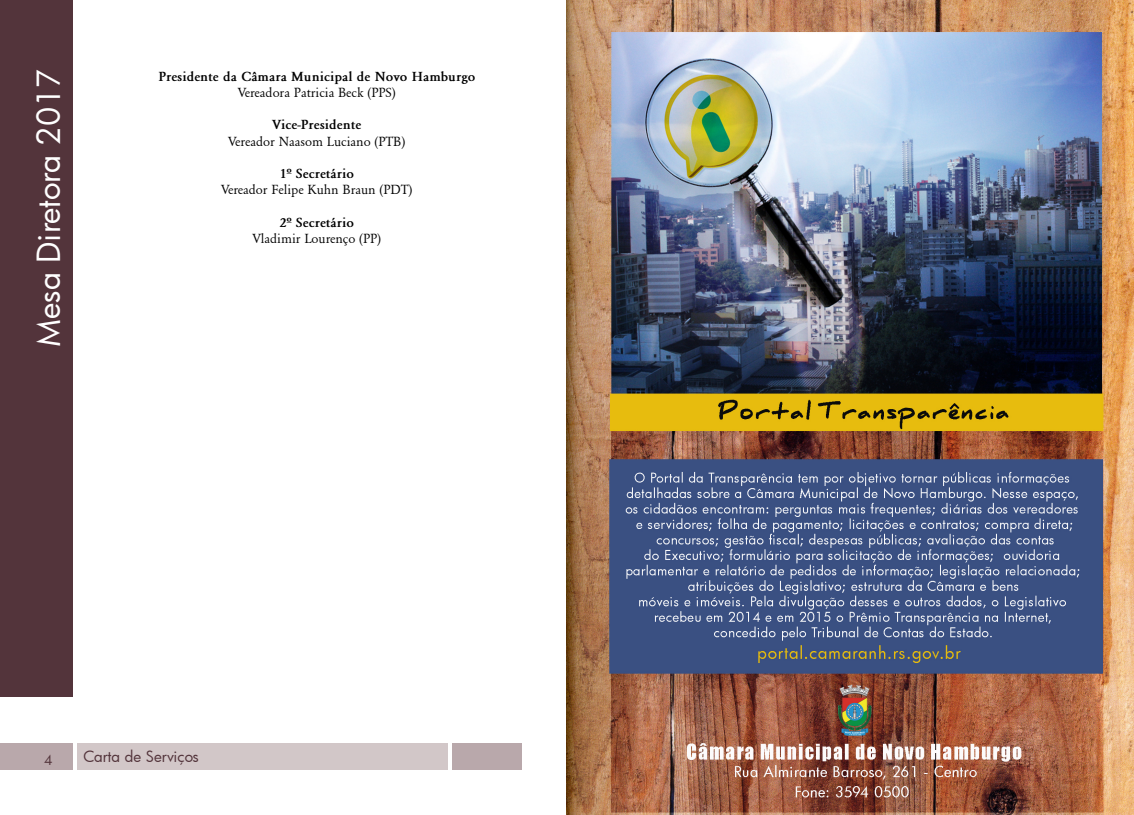
<style>
.page{position:relative;width:1134px;height:815px;background:#fff}
.page>*{position:absolute;margin:0;border:0;box-sizing:border-box;transform-origin:0 0}
.t1{font:31.25px "Futura";letter-spacing:-.005em;color:#fff}
.t2{font:15px "Futura";color:#53343b}
.t3{font:13.75px "Garamond";color:#000}
.t4{font:700 13.75px "Garamond";color:#000}
.t5{font:13.75px "Futura";color:#53343b}
</style>
<div class="page">
<div style="left:0;top:0;width:73px;height:697px;background:#53343b"></div>
<div style="left:77px;top:744px;width:371px;height:26px;background:#d2c7c8"></div>
<div style="left:453px;top:744px;width:69px;height:26px;background:#b9a8ab"></div>
<div style="left:0;top:744px;width:73px;height:26px;background:#b9a8ab"></div>
<img style="left:566px;top:0;width:568px;height:815px">
<h1 class="t1" style="left:27px;top:347px;width:280px;rotate:-90deg">Mesa Diretora 2017</h1>
<p class="t4" style="left:158px;top:69px;width:318px">Presidente da Câmara Municipal de Novo Hamburgo</p>
<p class="t3" style="left:238px;top:85px;width:159px">Vereadora Patricia Beck (PPS)</p>
<p class="t4" style="left:273px;top:117px;width:90px">Vice-Presidente</p>
<p class="t3" style="left:229px;top:134px;width:178px">Vereador Naasom Luciano (PTB)</p>
<p class="t4" style="left:280px;top:166px;width:76px">1ª Secretário</p>
<p class="t3" style="left:221px;top:182px;width:193px">Vereador Felipe Kuhn Braun (PDT)</p>
<p class="t4" style="left:280px;top:215px;width:76px">2ª Secretário</p>
<p class="t3" style="left:253px;top:231px;width:130px">Vladimir Lourenço (PP)</p>
<p class="t5" style="left:44px;top:750px;width:10px">4</p>
<p class="t2" style="left:83px;top:746px;width:117px">Carta de Serviços</p>
</div>
